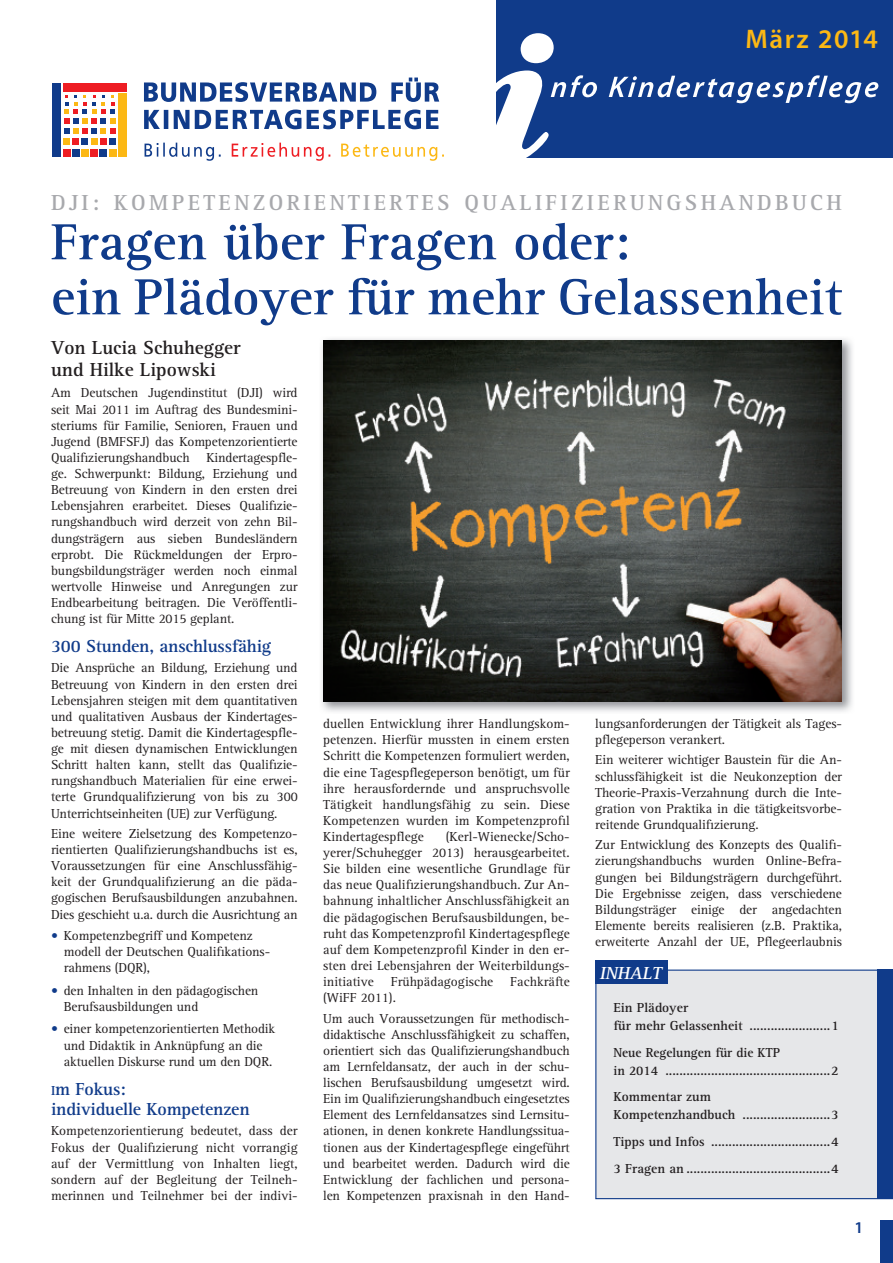
<style>
.page{position:relative;width:893px;height:1263px;background:#fff}
.page>*{position:absolute;margin:0;border:0;box-sizing:border-box;transform-origin:0 0}
.t1{font:700 52.5px/55.1px "Rotis Serif";color:#103b8a}
.t2{font:600 27px "Myriad Pro";letter-spacing:.06em;color:#fcb814}
.t3{font:700 22.5px "Rotis Serif";letter-spacing:.15em;color:#a8a9ad}
.t4{font:700 19.5px/22.2px "Rotis Serif";color:#231f20}
.t5{font:700 18px/20.4px "Rotis Serif";letter-spacing:-.01em;color:#103b8a}
.t6{font:italic 700 18px "Rotis Serif";color:#fff}
.t7{font:600 16.5px "Myriad Pro";color:#103b8a}
.t8{font:13.5px/16px "Rotis Serif";letter-spacing:-.01em;color:#231f20;text-align:justify}
.t9{font:700 13.5px/18px "Rotis Serif";color:#231f20}
.s1{color:#103b8a}
.s2{font-size:13.5px}
</style>
<div class="page">
<div style="left:880px;top:1221px;width:13px;height:42px;background:#103b8a"></div>
<div style="left:496px;top:0;width:397px;height:157px;background:#103b8a"></div>
<div style="left:118px;top:93px;width:8px;height:63px;background:#fcb814"></div>
<div style="left:81px;top:149px;width:8px;height:7px;background:#fcb814"></div>
<div style="left:109px;top:149px;width:7px;height:7px;background:#fcb814"></div>
<div style="left:91px;top:138px;width:6px;height:7px;background:#fcb814"></div>
<div style="left:63px;top:138px;width:7px;height:7px;background:#fcb814"></div>
<div style="left:53px;top:83px;width:8px;height:73px;background:#103b8a"></div>
<div style="left:72px;top:149px;width:8px;height:7px;background:#103b8a"></div>
<div style="left:100px;top:149px;width:7px;height:7px;background:#103b8a"></div>
<div style="left:109px;top:138px;width:7px;height:7px;background:#103b8a"></div>
<div style="left:82px;top:138px;width:6px;height:7px;background:#103b8a"></div>
<div style="left:63px;top:83px;width:63px;height:8px;background:#ee1d23"></div>
<div style="left:63px;top:149px;width:7px;height:7px;background:#ee1d23"></div>
<div style="left:90px;top:149px;width:8px;height:7px;background:#ee1d23"></div>
<div style="left:100px;top:138px;width:7px;height:7px;background:#ee1d23"></div>
<div style="left:72px;top:138px;width:7px;height:7px;background:#ee1d23"></div>
<svg style="left:64px;top:95px;width:51px;height:38px"></svg>
<svg style="left:232px;top:143px;width:98px;height:18px"></svg>
<svg style="left:341px;top:144px;width:103px;height:17px"></svg>
<svg style="left:145px;top:143px;width:76px;height:18px"></svg>
<svg style="left:144px;top:78px;width:295px;height:24px"></svg>
<svg style="left:144px;top:110px;width:294px;height:19px"></svg>
<svg style="left:496px;top:33px;width:383px;height:125px"></svg>
<div style="left:595px;top:969px;width:283px;height:230px;background:#e6e7e9"></div>
<div style="left:878px;top:969px;width:15px;height:230px;background:#103b8a"></div>
<div style="left:595px;top:960px;width:73px;height:23px;background:#103b8a"></div>
<img style="left:321px;top:338px;width:531px;height:374px">
<img style="left:323px;top:340px;width:519px;height:362px">
<h2 class="t2" style="left:745px;top:22px;width:134px">März 2014</h2>
<h3 class="t3" style="left:51px;top:189px;width:792px">DJI: KOMPETENZORIENTIERTES QUALIFIZIERUNGSHANDBUCH</h3>
<h1 class="t1" style="left:51px;top:215px;width:792px">Fragen über Fragen oder:<br>ein Plädoyer für mehr Gelassenheit</h1>
<h3 class="t4" style="left:51px;top:336px;width:191px">Von Lucia Schuhegger und Hilke Lipowski</h3>
<p class="t8" style="left:51px;top:385px;width:248px">Am Deutschen Jugendinstitut (DJI) wird seit Mai 2011 im Auftrag des Bundesmini&shy;steriums für Familie, Senioren, Frauen und Jugend (BMFSFJ) das Kompetenzorientierte Qualifizierungshandbuch Kindertagespfle&shy;ge. Schwerpunkt: Bildung, Erziehung und Betreuung von Kindern in den ersten drei Lebensjahren erarbeitet. Dieses Qualifizie&shy;rungshandbuch wird derzeit von zehn Bil&shy;dungsträgern aus sieben Bundesländern erprobt. Die Rückmeldungen der Erpro&shy;bungsbildungsträger werden noch einmal wertvolle Hinweise und Anregungen zur Endbearbeitung beitragen. Die Veröffentli&shy;chung ist für Mitte 2015 geplant.</p>
<h3 class="t5" style="left:51px;top:636px;width:222px">300 Stunden, anschlussfähig</h3>
<p class="t8" style="left:51px;top:660px;width:248px">Die Ansprüche an Bildung, Erziehung und Betreuung von Kindern in den ersten drei Lebensjahren steigen mit dem quantitativen und qualitativen Ausbaus der Kindertages&shy;betreuung stetig. Damit die Kindertagespfle&shy;ge mit diesen dynamischen Entwicklungen Schritt halten kann, stellt das Qualifizie&shy;rungshandbuch Materialien für eine erwei&shy;terte Grundqualifizierung von bis zu 300<br>Unterrichtseinheiten (UE) zur Verfügung.</p>
<p class="t8" style="left:51px;top:826px;width:248px">Eine weitere Zielsetzung des Kompetenzo&shy;rientierten Qualifizierungshandbuchs ist es, Voraussetzungen für eine Anschlussfähig&shy;keit der Grundqualifizierung an die päda&shy;gogischen Berufsausbildungen anzubahnen.<br>Dies geschieht u.a. durch die Ausrichtung an</p>
<p class="t8" style="left:64px;top:928px;width:208px;text-align:left;text-indent:-13px"><span class="s1">•</span> Kompetenzbegriff und Kompetenz modell der Deutschen Qualifikations&shy;rahmens (DQR),</p>
<p class="t8" style="left:64px;top:983px;width:196px;text-indent:-13px"><span class="s1">•</span> den Inhalten in den pädagogischen<br>Berufsausbildungen und</p>
<p class="t8" style="left:64px;top:1021px;width:213px;text-align:left;text-indent:-13px"><span class="s1">•</span> einer kompetenzorientierten Methodik und Didaktik in Anknüpfung an die aktuellen Diskurse rund um den DQR.</p>
<h3 class="t5" style="left:51px;top:1079px;width:200px"><span class="s2">I</span>m Fokus:<br>individuelle Kompetenzen</h3>
<p class="t8" style="left:51px;top:1123px;width:248px">Kompetenzorientierung bedeutet, dass der Fokus der Qualifizierung nicht vorrangig auf der Vermittlung von Inhalten liegt, sondern auf der Begleitung der Teilneh&shy;merinnen und Teilnehmer bei der indivi-</p>
<p class="t8" style="left:323px;top:716px;width:248px">duellen Entwicklung ihrer Handlungskom&shy;petenzen. Hierfür mussten in einem ersten Schritt die Kompetenzen formuliert werden, die eine Tagespflegeperson benötigt, um für ihre herausfordernde und anspruchsvolle Tätigkeit handlungsfähig zu sein. Diese Kom petenzen wurden im Kompetenzprofil Kinder tages pflege</p>
<p class="t8" style="left:323px;top:829px;width:248px;text-indent:123px">(Kerl-Wienecke/Scho&shy;yerer/Schuhegger 2013) herausgearbeitet.<br>Sie bilden eine wesentliche Grundlage für das neue Qualifizierungshandbuch. Zur An&shy;bahnung inhalt licher Anschlussfähigkeit an die pädagogischen Berufsausbildungen, be&shy;ruht das Kompetenzprofil Kindertagespflege auf dem Kompetenzprofil Kinder in den er&shy;sten drei Lebensjahren der Weiterbildungs&shy;initiative</p>
<p class="t8" style="left:391px;top:974px;width:104px">Frühpädagogische</p>
<p class="t8" style="left:510px;top:974px;width:61px">Fachkräfte</p>
<p class="t8" style="left:323px;top:988px;width:248px;line-height:20.4px">(WiFF 2011).<br>Um auch Voraussetzungen für methodisch-</p>
<p class="t8" style="left:323px;top:1026px;width:248px">didaktische Anschlussfähigkeit zu schaffen, orientiert sich das Qualifizierungshandbuch am Lernfeldansatz, der auch in der schu&shy;lischen Berufsausbildung umgesetzt wird.<br>Ein im Qualifizierungshandbuch eingesetztes Element des Lernfeldansatzes sind Lernsitu&shy;ationen, in denen konkrete Handlungssitua&shy;tionen aus der Kindertagespflege eingeführt und bearbeitet werden. Dadurch wird die Entwicklung der fachlichen und persona&shy;len Kompetenzen praxisnah in den Hand-</p>
<p class="t8" style="left:595px;top:716px;width:248px">lungsanforderungen der Tätigkeit als Tages&shy;pflegeperson verankert.</p>
<p class="t8" style="left:595px;top:752px;width:248px">Ein weiterer wichtiger Baustein für die An&shy;schlussfähigkeit ist die Neukonzeption der Theorie-Praxis-Verzahnung durch die Inte&shy;gration von Praktika in die tätigkeitsvorbe&shy;reitende Grundqualifizierung.</p>
<p class="t8" style="left:595px;top:837px;width:248px">Zur Entwicklung des Konzepts des Qualifi&shy;zierungshandbuchs wurden Online-Befra&shy;gungen bei Bildungsträgern durchgeführt.<br>Die Ergebnisse zeigen, dass verschiedene Bildungsträger einige der angedachten Elemente bereits realisieren (z.B. Praktika, erweiterte Anzahl der UE, Pflegeerlaubnis</p>
<h3 class="t6" style="left:600px;top:962px;width:67px">INHALT</h3>
<p class="t9" style="left:613px;top:999px;width:227px">Ein Plädoyer<br>für mehr Gelassenheit .......................1</p>
<p class="t9" style="left:613px;top:1044px;width:227px">Neue Regelungen für die KTP<br>in 2014 ...............................................2</p>
<p class="t9" style="left:613px;top:1088px;width:227px">Kommentar zum<br>Kompetenzhandbuch .........................3</p>
<p class="t9" style="left:613px;top:1128px;width:227px;line-height:26.5px">Tipps und Infos ..................................4<br>3 Fragen an .........................................4</p>
<p class="t7" style="left:854px;top:1217px;width:10px">1</p>
</div>
